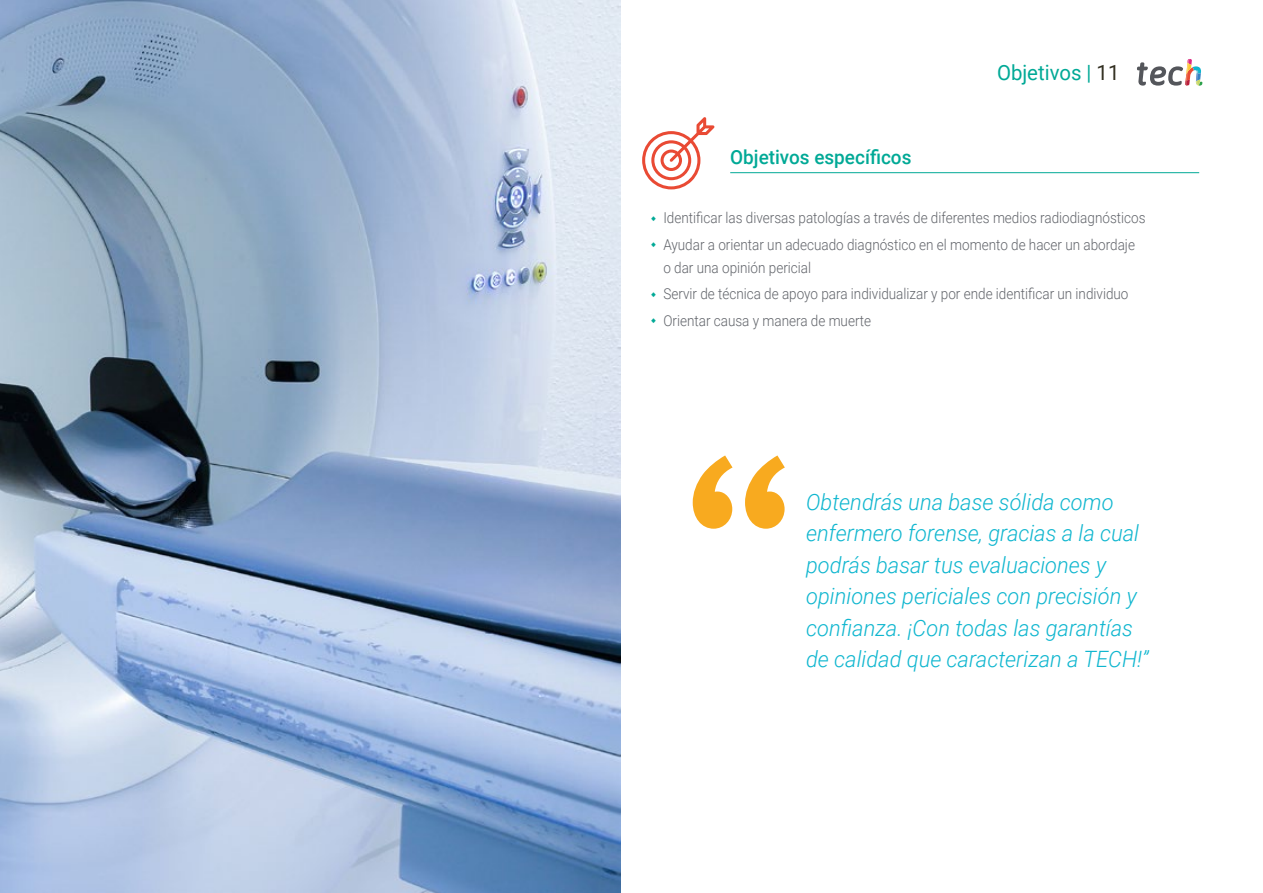
<style>
.page{position:relative;width:1263px;height:893px;background:#fff}
.page>*{position:absolute;margin:0;border:0;box-sizing:border-box;transform-origin:0 0}
.t1{font:italic 300 22.5px/31.5px "Roboto";color:#0fb6cf}
.t2{font:21px "Roboto";color:#00a996}
.t3{font:500 19.5px "Roboto";color:#00a996}
.t4{font:300 15px/26.7px "Roboto";color:#61646a;scale:.9 1}
.s1{color:#312e20}
</style>
<div class="page">
<hr style="left:730px;top:172px;width:469px;height:1px;background:#00a996">
<svg style="left:642px;top:117px;width:72px;height:72px"></svg>
<img style="left:0;top:0;width:621px;height:893px">
<svg style="left:693px;top:455px;width:92px;height:74px"></svg>
<svg style="left:1137px;top:59px;width:65px;height:27px"></svg>
<h3 class="t3" style="left:730px;top:144px;width:183px">Objetivos específicos</h3>
<h2 class="t2" style="left:997px;top:57px;width:124px">Objetivos | <span class="s1">11</span></h2>
<p class="t4" style="left:663px;top:204px;width:537px">Identificar las diversas patologías a través de diferentes medios radiodiagnósticos<br>Ayudar a orientar un adecuado diagnóstico en el momento de hacer un abordaje</p>
<p class="t4" style="left:663px;top:253px;width:518px">o dar una opinión pericial<br>Servir de técnica de apoyo para individualizar y por ende identificar un individuo<br>Orientar causa y manera de muerte</p>
<h1 class="t1" style="left:806px;top:485px;width:344px">Obtendrás una base sólida como enfermero forense, gracias a la cual podrás basar tus evaluaciones y opiniones periciales con precisión y confianza. ¡Con todas las garantías de calidad que caracterizan a TECH!”</h1>
</div>
